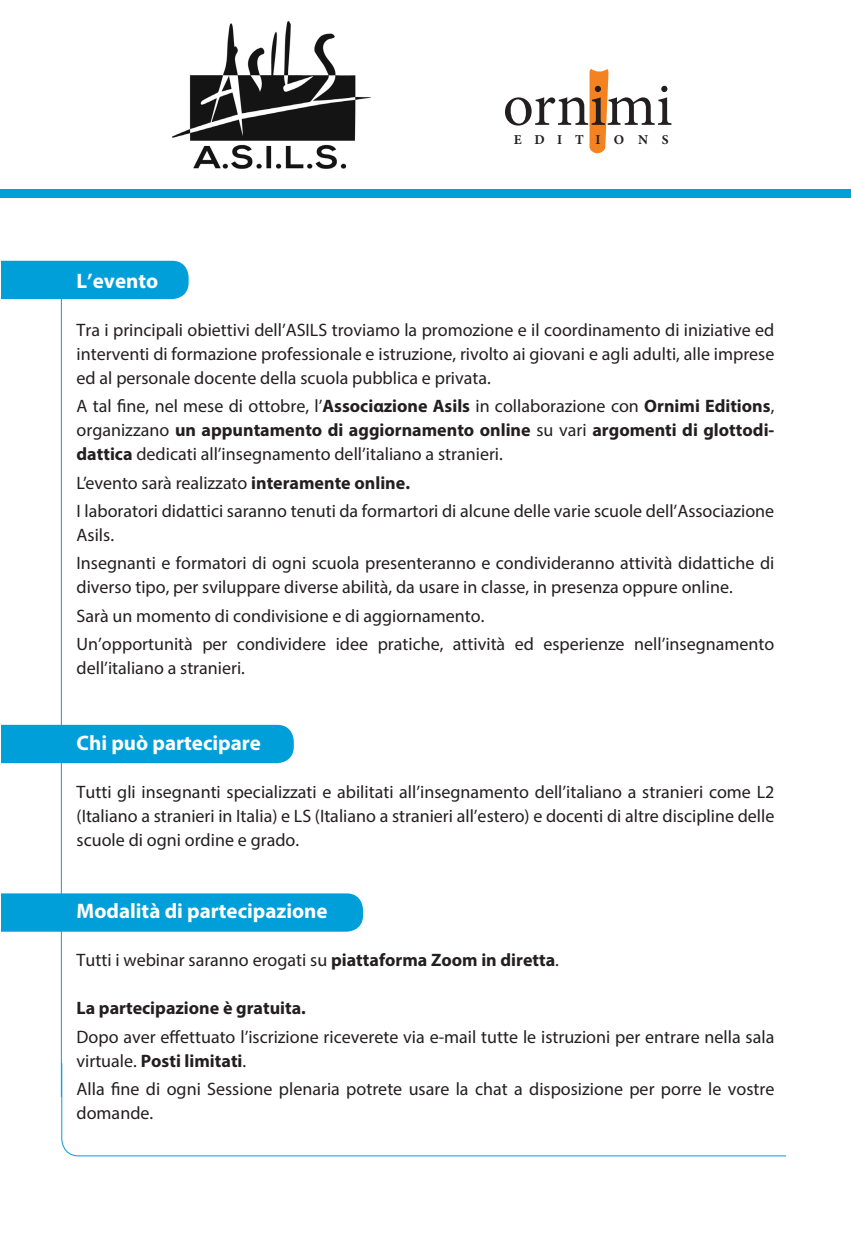
<style>
.page{position:relative;width:851px;height:1234px;background:#fff}
.page>*{position:absolute;margin:0;border:0;box-sizing:border-box;transform-origin:0 0}
.t1{font:61.05px "Minion Pro";color:#231f20}
.t2{font:700 21px "Myriad Pro";color:#fff}
.t3{font:18px/24px "Myriad Pro";color:#231f20}
.t4{font:700 18px "Myriad Pro";color:#231f20}
.t5{font:700 13.5px "Minion Pro";letter-spacing:.94em;color:#231f20}
.s1{font-weight:700}
</style>
<div class="page">
<div style="left:1px;top:261px;width:188px;height:38px;background:#009fda"></div>
<div style="left:1px;top:724px;width:293px;height:39px;background:#009fda"></div>
<div style="left:1px;top:893px;width:362px;height:38px;background:#009fda"></div>
<svg style="left:61px;top:1063px;width:725px;height:93px"></svg>
<hr style="left:61px;top:282px;width:1px;height:814px;background:#009fda">
<svg style="left:589px;top:69px;width:19px;height:84px;background:#f6913b"></svg>
<img style="left:173px;top:22px;width:197px;height:147px">
<div style="left:0;top:190px;width:850px;height:8px;background:#009fda"></div>
<p class="t1" style="left:502px;top:64px;width:171px">ornimi</p>
<p class="t5" style="left:513px;top:130px;width:156px">EDITIONS</p>
<p class="t2" style="left:77px;top:267px;width:83px">L’evento</p>
<p class="t3" style="left:77px;top:318px;width:699px;text-align:justify">Tra i principali obiettivi dell’ASILS troviamo la promozione e il coordinamento di iniziative ed interventi di formazione professionale e istruzione, rivolto ai giovani e agli adulti, alle imprese ed al personale docente della scuola pubblica e privata.</p>
<p class="t3" style="left:77px;top:394px;width:699px;text-align:justify">A tal fine, nel mese di ottobre, l’<span class="s1">Associαzione Asils</span> in collaborazione con <span class="s1">Ornimi Editions</span>, organizzano <span class="s1">un appuntamento di aggiornamento online</span> su vari <span class="s1">argomenti di glottodi&shy;dattica</span> dedicati all’insegnamento dell’italiano a stranieri.</p>
<p class="t3" style="left:77px;top:470px;width:335px">L’evento sarà realizzato <span class="s1">interamente online.</span></p>
<p class="t3" style="left:77px;top:498px;width:699px">I laboratori didattici saranno tenuti da formartori di alcune delle varie scuole dell’Associazione<br>Asils.</p>
<p class="t3" style="left:77px;top:551px;width:699px">Insegnanti e formatori di ogni scuola presenteranno e condivideranno attività didattiche di diverso tipo, per sviluppare diverse abilità, da usare in classe, in presenza oppure online.</p>
<p class="t3" style="left:77px;top:603px;width:409px">Sarà un momento di condivisione e di aggiornamento.</p>
<p class="t3" style="left:77px;top:631px;width:699px">Un’opportunità per condividere idee pratiche, attività ed esperienze nell’insegnamento dell’italiano a stranieri.</p>
<p class="t2" style="left:77px;top:729px;width:186px">Chi può partecipare</p>
<p class="t3" style="left:77px;top:779px;width:699px;text-align:justify">Tutti gli insegnanti specializzati e abilitati all’insegnamento dell’italiano a stranieri come L2 (Italiano a stranieri in Italia) e LS (Italiano a stranieri all’estero) e docenti di altre discipline delle scuole di ogni ordine e grado.</p>
<p class="t2" style="left:77px;top:897px;width:252px">Modalità di partecipazione</p>
<p class="t3" style="left:77px;top:947px;width:484px">Tutti i webinar saranno erogati su <span class="s1">piattaforma Zoom in diretta</span>.</p>
<p class="t4" style="left:77px;top:996px;width:231px">La partecipazione è gratuita.</p>
<p class="t3" style="left:77px;top:1024px;width:699px">Dopo aver effettuato l’iscrizione riceverete via e-mail tutte le istruzioni per entrare nella sala virtuale. <span class="s1">Posti limitati</span>.</p>
<p class="t3" style="left:77px;top:1076px;width:699px">Alla fine di ogni Sessione plenaria potrete usare la chat a disposizione per porre le vostre domande.</p>
</div>
